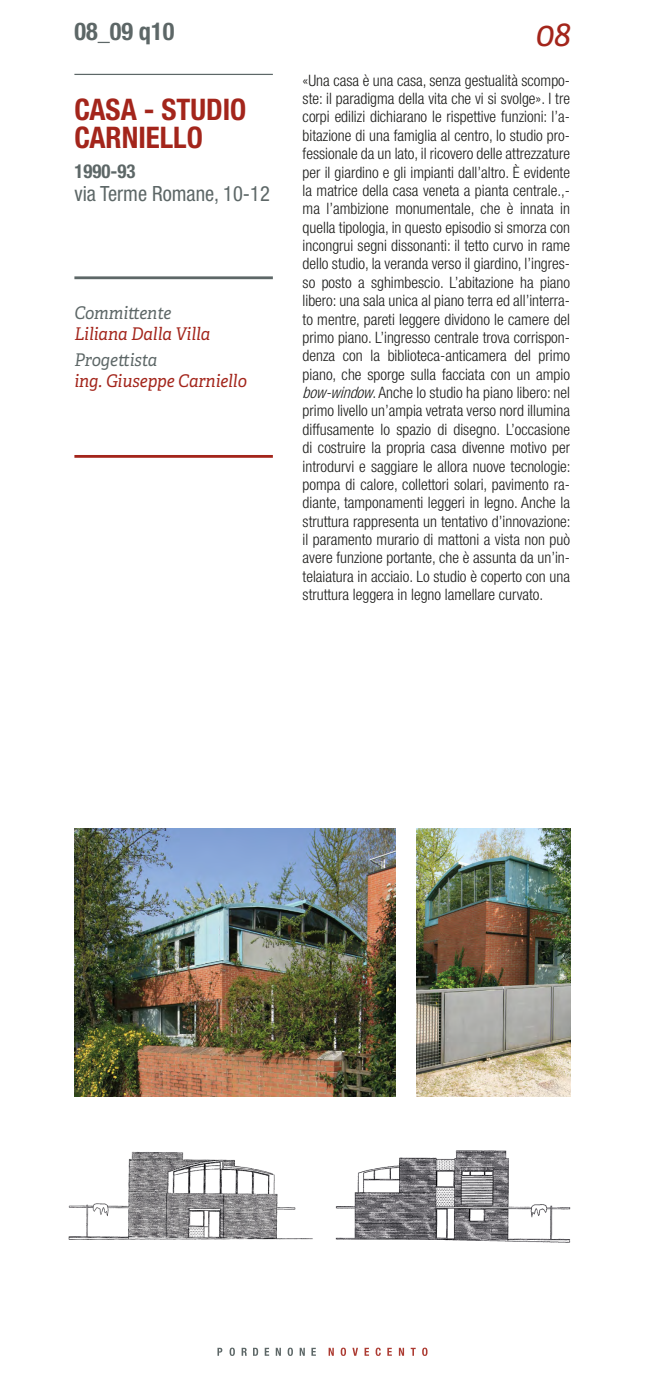
<style>
.page{position:relative;width:645px;height:1389px;background:#fff}
.page>*{position:absolute;margin:0;border:0;box-sizing:border-box;transform-origin:0 0}
.t1{font:italic 35px "Adelle";color:#a3251b;scale:.96 1}
.t2{font:700 condensed 29.75px/28px "Helvetica Neue LT Std";color:#a3251b}
.t3{font:700 condensed 24.5px "Helvetica Neue LT Std";color:#5d6767}
.t4{font:condensed 21px "Helvetica Neue LT Std";color:#5d6767}
.t5{font:700 condensed 19.25px "Helvetica Neue LT Std";color:#5d6767}
.t6{font:italic 17.5px "Adelle";color:#a3251b;scale:.93 1}
.t7{font:italic 17.5px "Adelle";color:#5d6767;scale:.93 1}
.schede{font:300 condensed 15.75px/18.4px "Helvetica Neue LT Std";color:#1d1d1b;text-align:justify}
.s1{font-weight:400}
.s2{font-style:italic}
</style>
<div class="page">
<svg style="left:329px;top:1348px;width:98px;height:8px"></svg>
<svg style="left:217px;top:1348px;width:99px;height:8px"></svg>
<hr style="left:74px;top:276px;width:199px;height:3px;background:#5d6767">
<hr style="left:74px;top:74px;width:199px;height:1px;background:#5d6767">
<hr style="left:74px;top:455px;width:199px;height:3px;background:#a3251b">
<img style="left:74px;top:828px;width:321px;height:268px">
<img style="left:68px;top:1150px;width:503px;height:93px">
<img style="left:417px;top:828px;width:153px;height:268px">
<p class="t3" style="left:74px;top:16px;width:101px">08<span class="s1">_</span>09 q10</p>
<p class="t1" style="left:536px;top:12px;width:38px">08</p>
<p class="t2" style="left:74px;top:95px;width:173px">CASA - STUDIO<br>CARNIELLO</p>
<p class="t5" style="left:74px;top:160px;width:62px">1990-93</p>
<p class="t4" style="left:74px;top:181px;width:197px">via Terme Romane, 10-12</p>
<p class="t7" style="left:74px;top:302px;width:106px">Committente</p>
<p class="t6" style="left:74px;top:323px;width:148px">Liliana Dalla Villa</p>
<p class="t7" style="left:74px;top:349px;width:91px">Progettista</p>
<p class="t6" style="left:74px;top:370px;width:187px">ing. Giuseppe Carniello</p>
<p class="schede" style="left:303px;top:71px;width:269px">«Una casa è una casa, senza gestualità scompo&shy;ste: il paradigma della vita che vi si svolge». I tre corpi edilizi dichiarano le rispettive funzioni: l’a&shy;bitazione di una famiglia al centro, lo studio pro&shy;fessionale da un lato, il ricovero delle attrezzature per il giardino e gli impianti dall’altro. È evidente la matrice della casa veneta a pianta centrale.,- ma l’ambizione monumentale, che è innata in quella tipologia, in questo episodio si smorza con incongrui segni dissonanti: il tetto curvo in rame dello studio, la veranda verso il giardino, l’ingres&shy;so posto a sghimbescio. L’abitazione ha piano libero: una sala unica al piano terra ed all’interra&shy;to mentre, pareti leggere dividono le camere del primo piano. L’ingresso centrale trova corrispon&shy;denza con la biblioteca-anticamera del primo piano, che sporge sulla facciata con un ampio <span class="s2">bow-window</span>. Anche lo studio ha piano libero: nel primo livello un’ampia vetrata verso nord illumina diffusamente lo spazio di disegno. L’occasione di costruire la propria casa divenne motivo per introdurvi e saggiare le allora nuove tecnologie: pompa di calore, collettori solari, pavimento ra&shy;diante, tamponamenti leggeri in legno. Anche la struttura rappresenta un tentativo d’innovazione: il paramento murario di mattoni a vista non può avere funzione portante, che è assunta da un’in&shy;telaiatura in acciaio. Lo studio è coperto con una struttura leggera in legno lamellare curvato.</p>
</div>
